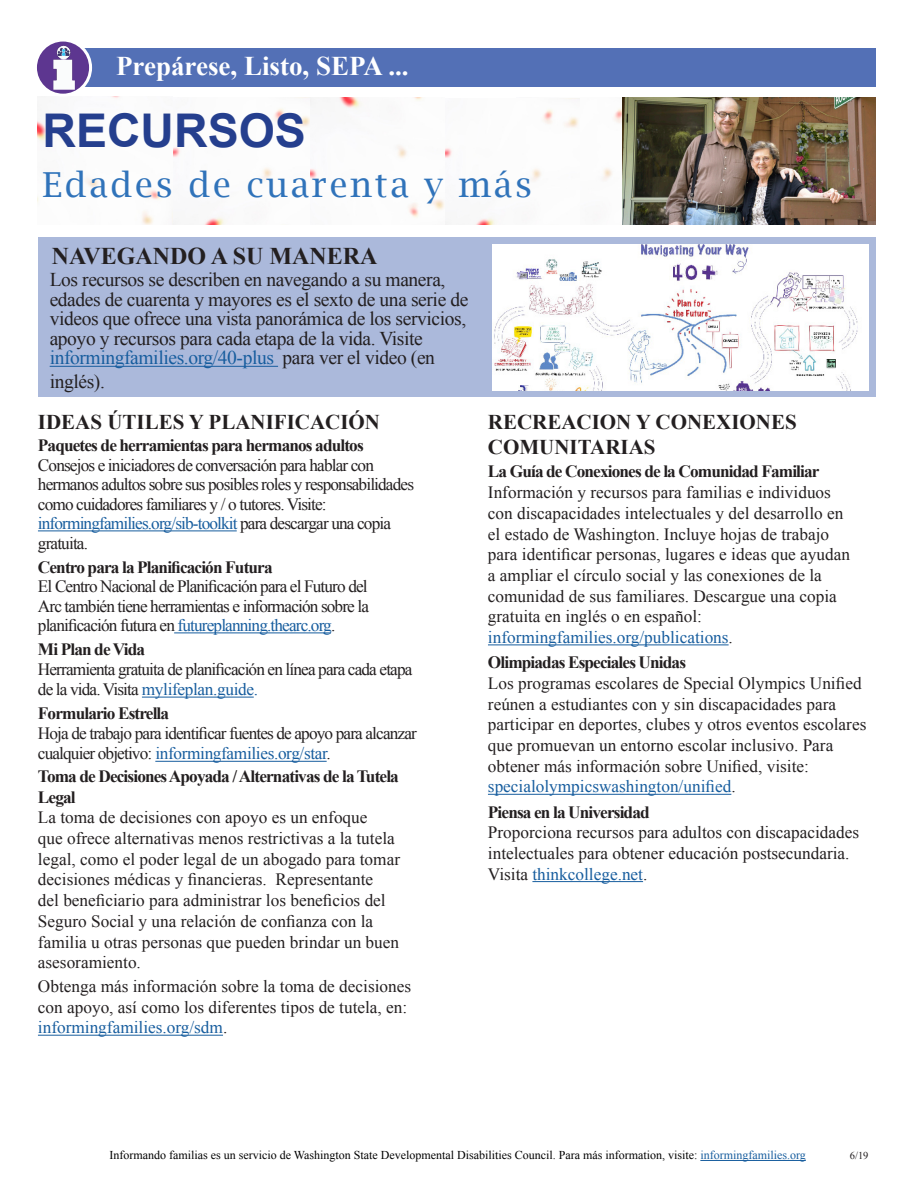
<style>
.page{position:relative;width:918px;height:1188px;background:#fff}
.page>*{position:absolute;margin:0;border:0;box-sizing:border-box;transform-origin:0 0}
.t1{font:700 46.5px "Arial";color:#253f8e}
.t2{font:34.5px "Lucida Bright";letter-spacing:.07em;color:#3073ba}
.t3{font:700 27px "Times New Roman";color:#fff}
.t4{font:700 24px "Times New Roman";color:#231f20}
.t5{font:700 21px/25.2px "Times New Roman";color:#231f20}
.t6{font:19.5px/19.5px "Times New Roman";letter-spacing:-.02em;color:#231f20}
.t7{font:17.25px/20.7px "Times New Roman";color:#231f20}
.t8{font:17.25px/19.5px "Times New Roman";letter-spacing:-.05em;color:#231f20}
.t9{font:700 17.25px/20.7px "Times New Roman";letter-spacing:-.05em;color:#231f20}
.t10{font:12px "Times New Roman";color:#000}
.t11{font:10.5px "Times New Roman";color:#231f20}
.s1{color:#175d9e}
.s2{color:#fff}
</style>
<div class="page">
<img style="left:579px;top:98px;width:43px;height:83px">
<img style="left:38px;top:97px;width:541px;height:127px">
<div style="left:38px;top:237px;width:838px;height:160px;background:#abb9db"></div>
<div style="left:53px;top:48px;width:823px;height:39px;background:#5370b6"></div>
<svg style="left:35px;top:40px;width:56px;height:55px"></svg>
<div style="left:34px;top:39px;width:58px;height:58px;border:3px solid #fff;border-radius:50%"></div>
<img style="left:43px;top:45px;width:38px;height:45px">
<hr style="left:700px;top:1160px;width:106px;height:1px;background:#175d9e">
<hr style="left:488px;top:644px;width:241px;height:1px;background:#175d9e">
<hr style="left:488px;top:794px;width:243px;height:1px;background:#175d9e">
<hr style="left:532px;top:881px;width:111px;height:1px;background:#175d9e">
<hr style="left:50px;top:366px;width:228px;height:1px;background:#175d9e">
<hr style="left:38px;top:530px;width:199px;height:1px;background:#175d9e">
<hr style="left:174px;top:632px;width:157px;height:1px;background:#175d9e">
<hr style="left:142px;top:697px;width:112px;height:1px;background:#175d9e">
<hr style="left:155px;top:761px;width:172px;height:1px;background:#175d9e">
<hr style="left:38px;top:1035px;width:185px;height:1px;background:#175d9e">
<img style="left:622px;top:98px;width:254px;height:126px">
<img style="left:492px;top:244px;width:376px;height:146px">
<p class="t3" style="left:116px;top:48px;width:294px">Prepárese, Listo, SEPA ...</p>
<p class="t1" style="left:42px;top:100px;width:265px">RECURSOS</p>
<p class="t2" style="left:43px;top:165px;width:491px">Edades de cuarenta y más</p>
<p class="t4" style="left:52px;top:240px;width:327px">NAVEGANDO A SU MANERA</p>
<p class="t6" style="left:50px;top:270px;width:420px">Los recursos se describen en navegando a su manera, edades de cuarenta y mayores es el sexto de una serie de videos que ofrece una vista panorámica de los servicios, apoyo y recursos para cada etapa de la vida. Visite <span class="s1">informingfamilies.org/40-plus</span> para ver el video (en</p>
<p class="t6" style="left:50px;top:371px;width:57px">inglés).</p>
<p class="t5" style="left:38px;top:408px;width:344px">IDEAS ÚTILES Y PLANIFICACIÓN</p>
<p class="t9" style="left:38px;top:434px;width:327px">Paquetes de herramientas para hermanos adultos</p>
<p class="t8" style="left:38px;top:455px;width:378px">Consejos e iniciadores de conversación para hablar con hermanos adultos sobre sus posibles roles y responsabilidades como cuidadores familiares y / o tutores. Visite: <span class="s1">informingfamilies.org/sib-toolkit</span> para descargar una copia gratuita.</p>
<p class="t9" style="left:38px;top:556px;width:236px">Centro para la Planificación Futura</p>
<p class="t7" style="left:38px;top:576px;width:333px;line-height:19.5px;text-align:justify">El Centro Nacional de Planificación para el Futuro del Arc también tiene herramientas e información sobre la planificación futura en <span class="s1">futureplanning.thearc.org</span>.</p>
<p class="t9" style="left:38px;top:638px;width:109px">Mi Plan de Vida</p>
<p class="t8" style="left:38px;top:658px;width:376px;line-height:20.7px">Herramienta gratuita de planificación en línea para cada etapa de la vida. Visita <span class="s1">mylifeplan.guide.</span> <span class="s2">para comenzar.</span></p>
<p class="t9" style="left:38px;top:703px;width:133px">Formulario Estrella</p>
<p class="t8" style="left:38px;top:722px;width:380px;line-height:20.7px">Hoja de trabajo para identificar fuentes de apoyo para alcanzar cualquier objetivo: <span class="s1">informingfamilies.org/star</span>.</p>
<p class="t9" style="left:38px;top:765px;width:362px">Toma de Decisiones Apoyada / Alternativas de la Tutela<br>Legal</p>
<p class="t7" style="left:38px;top:807px;width:364px">La toma de decisiones con apoyo es un enfoque<br>que ofrece alternativas menos restrictivas a la tutela legal, como el poder legal de un abogado para tomar decisiones médicas y financieras. Representante<br>del beneficiario para administrar los beneficios del Seguro Social y una relación de confianza con la familia u otras personas que pueden brindar un buen asesoramiento.</p>
<p class="t7" style="left:38px;top:976px;width:375px">Obtenga más información sobre la toma de decisiones con apoyo, así como los diferentes tipos de tutela, en: <span class="s1">informingfamilies.org/sdm</span>.</p>
<p class="t5" style="left:488px;top:408px;width:310px">RECREACION Y CONEXIONES<br>COMUNITARIAS</p>
<p class="t9" style="left:488px;top:461px;width:333px">La Guía de Conexiones de la Comunidad Familiar</p>
<p class="t7" style="left:488px;top:482px;width:364px">Información y recursos para familias e individuos con discapacidades intelectuales y del desarrollo en el estado de Washington. Incluye hojas de trabajo para identificar personas, lugares e ideas que ayudan a ampliar el círculo social y las conexiones de la comunidad de sus familiares. Descargue una copia gratuita en inglés o en español: <span class="s1">informingfamilies.org/publications</span>.</p>
<p class="t9" style="left:488px;top:652px;width:200px">Olimpiadas Especiales Unidas</p>
<p class="t7" style="left:488px;top:673px;width:380px">Los programas escolares de Special Olympics Unified reúnen a estudiantes con y sin discapacidades para participar en deportes, clubes y otros eventos escolares que promuevan un entorno escolar inclusivo. Para obtener más información sobre Unified, visite: <span class="s1">specialolympicswashington/unified</span>.</p>
<p class="t9" style="left:488px;top:801px;width:163px">Piensa en la Universidad</p>
<p class="t7" style="left:488px;top:822px;width:373px">Proporciona recursos para adultos con discapacidades intelectuales para obtener educación postsecundaria.<br>Visita <span class="s1">thinkcollege.net</span>.</p>
<p class="t10" style="left:110px;top:1147px;width:698px">Informando familias es un servicio de Washington State Developmental Disabilities Council. Para más information, visite: <span class="s1">informingfamilies.org</span></p>
<p class="t11" style="left:850px;top:1149px;width:20px">6/19</p>
</div>
